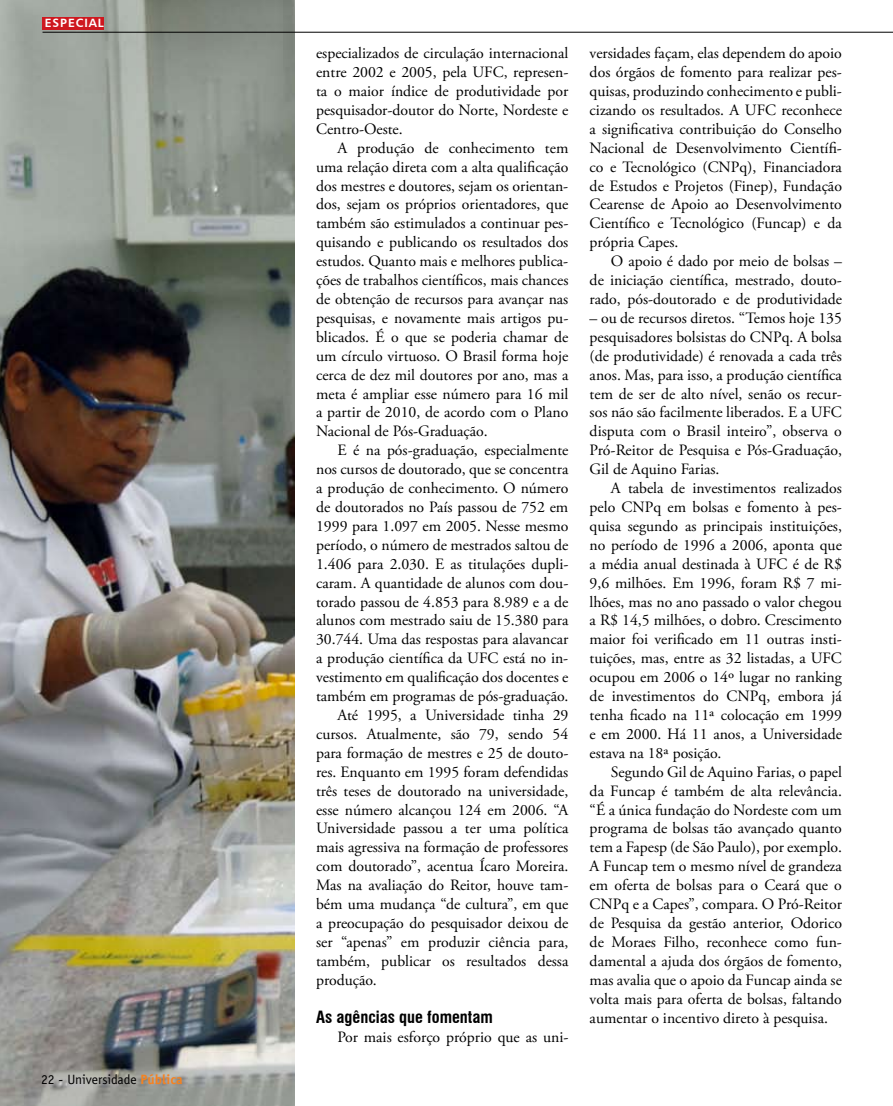
<style>
.page{position:relative;width:893px;height:1106px;background:#fff}
.page>*{position:absolute;margin:0;border:0;box-sizing:border-box;transform-origin:0 0}
.t1{font:700 condensed 16.5px "Swiss 721 BT";color:#000}
.t2{font:15.75px/18.9px "Adobe Garamond Pro";color:#000;text-align:justify}
.t3{font:13.5px "Officina Sans";color:#000}
.t4{font:12px "Humanist 777 BT Bold B";letter-spacing:.075em;color:#fff}
.s1{font-weight:700;color:#f58220}
</style>
<div class="page">
<img style="left:0;top:0;width:295px;height:1106px">
<div style="left:43px;top:17px;width:61px;height:13px;background:#ce181f"></div>
<hr style="left:43px;top:32px;width:850px;height:1px;background:#000">
<p class="t4" style="left:45px;top:16px;width:60px">ESPECIAL</p>
<p class="t3" style="left:41px;top:1071px;width:143px">22 - Universidade <span class="s1">Pública</span></p>
<p class="t2" style="left:316px;top:44px;width:254px">especializados de circulação internacional entre 2002 e 2005, pela UFC, represen&shy;ta o maior índice de produtividade por pesquisador-doutor do Norte, Nordeste e Centro-Oeste.</p>
<p class="t2" style="left:316px;top:139px;width:254px;text-indent:21px">A produção de conhecimento tem uma relação direta com a alta qualificação dos mestres e doutores, sejam os orientan&shy;dos, sejam os próprios orientadores, que também são estimulados a continuar pes&shy;quisando e publicando os resultados dos estudos. Quanto mais e melhores publica&shy;ções de trabalhos científicos, mais chances de obtenção de recursos para avançar nas pesquisas, e novamente mais artigos pu&shy;blicados. É o que se poderia chamar de um círculo virtuoso. O Brasil forma hoje cerca de dez mil doutores por ano, mas a meta é ampliar esse número para 16 mil a partir de 2010, de acordo com o Plano Nacional de Pós-Graduação.</p>
<p class="t2" style="left:337px;top:441px;width:233px">E é na pós-graduação, especialmente</p>
<p class="t2" style="left:316px;top:460px;width:254px">nos cursos de doutorado, que se concentra</p>
<p class="t2" style="left:316px;top:479px;width:254px">a produção de conhecimento. O número</p>
<p class="t2" style="left:316px;top:498px;width:254px">de doutorados no País passou de 752 em</p>
<p class="t2" style="left:316px;top:517px;width:254px">1999 para 1.097 em 2005. Nesse mesmo</p>
<p class="t2" style="left:316px;top:536px;width:254px">período, o número de mestrados saltou de</p>
<p class="t2" style="left:316px;top:555px;width:254px">1.406 para 2.030. E as titulações dupli-</p>
<p class="t2" style="left:316px;top:574px;width:254px">caram. A quantidade de alunos com dou-</p>
<p class="t2" style="left:316px;top:592px;width:254px">torado passou de 4.853 para 8.989 e a de</p>
<p class="t2" style="left:316px;top:611px;width:254px">alunos com mestrado saiu de 15.380 para</p>
<p class="t2" style="left:316px;top:630px;width:254px">30.744. Uma das respostas para alavancar</p>
<p class="t2" style="left:316px;top:649px;width:254px">a produção científica da UFC está no in-</p>
<p class="t2" style="left:316px;top:668px;width:254px">vestimento em qualificação dos docentes e</p>
<p class="t2" style="left:316px;top:687px;width:254px">também em programas de pós-graduação.</p>
<p class="t2" style="left:337px;top:706px;width:233px">Até 1995, a Universidade tinha 29</p>
<p class="t2" style="left:316px;top:725px;width:254px">cursos. Atualmente, são 79, sendo 54</p>
<p class="t2" style="left:316px;top:744px;width:254px">para formação de mestres e 25 de douto-</p>
<p class="t2" style="left:316px;top:763px;width:254px">res. Enquanto em 1995 foram defendidas</p>
<p class="t2" style="left:316px;top:781px;width:254px">três teses de doutorado na universidade,</p>
<p class="t2" style="left:316px;top:800px;width:254px">esse número alcançou 124 em 2006. “A</p>
<p class="t2" style="left:316px;top:819px;width:254px">Universidade passou a ter uma política</p>
<p class="t2" style="left:316px;top:838px;width:254px">mais agressiva na formação de professores</p>
<p class="t2" style="left:316px;top:857px;width:254px">com doutorado”, acentua Ícaro Moreira.</p>
<p class="t2" style="left:316px;top:876px;width:254px">Mas na avaliação do Reitor, houve tam-</p>
<p class="t2" style="left:316px;top:895px;width:254px">bém uma mudança “de cultura”, em que</p>
<p class="t2" style="left:316px;top:914px;width:254px">a preocupação do pesquisador deixou de</p>
<p class="t2" style="left:316px;top:933px;width:254px">ser “apenas” em produzir ciência para,</p>
<p class="t2" style="left:316px;top:952px;width:254px">também, publicar os resultados dessa</p>
<p class="t2" style="left:316px;top:970px;width:62px">produção.</p>
<p class="t1" style="left:316px;top:1007px;width:178px">As agências que fomentam</p>
<p class="t2" style="left:337px;top:1028px;width:233px">Por mais esforço próprio que as uni-</p>
<p class="t2" style="left:590px;top:44px;width:254px">versidades façam, elas dependem do apoio dos órgãos de fomento para realizar pes&shy;quisas, produzindo conhecimento e publi&shy;cizando os resultados. A UFC reconhece a significativa contribuição do Conselho Nacional de Desenvolvimento Científi&shy;co e Tecnológico (CNPq), Financiadora de Estudos e Projetos (Finep), Fundação Cearense de Apoio ao Desenvolvimento Científico e Tecnológico (Funcap) e da própria Capes.</p>
<p class="t2" style="left:590px;top:252px;width:254px;text-indent:21px">O apoio é dado por meio de bolsas – de iniciação científica, mestrado, douto&shy;rado, pós-doutorado e de produtividade</p>
<p class="t2" style="left:590px;top:309px;width:254px">– ou de recursos diretos. “Temos hoje 135 pesquisadores bolsistas do CNPq. A bolsa (de produtividade) é renovada a cada três anos. Mas, para isso, a produção científica tem de ser de alto nível, senão os recur&shy;sos não são facilmente liberados. E a UFC disputa com o Brasil inteiro”, observa o Pró-Reitor de Pesquisa e Pós-Graduação, Gil de Aquino Farias.</p>
<p class="t2" style="left:590px;top:479px;width:254px;text-indent:21px">A tabela de investimentos realizados pelo CNPq em bolsas e fomento à pes&shy;quisa segundo as principais instituições, no período de 1996 a 2006, aponta que a média anual destinada à UFC é de R$ 9,6 milhões. Em 1996, foram R$ 7 mi&shy;lhões, mas no ano passado o valor chegou a R$ 14,5 milhões, o dobro. Crescimento maior foi verificado em 11 outras insti&shy;tuições, mas, entre as 32 listadas, a UFC ocupou em 2006 o 14º lugar no ranking de investimentos do CNPq, embora já tenha ficado na 11ª colocação em 1999 e em 2000. Há 11 anos, a Universidade estava na 18ª posição.</p>
<p class="t2" style="left:590px;top:763px;width:254px;text-indent:21px">Segundo Gil de Aquino Farias, o papel da Funcap é também de alta relevância. “É a única fundação do Nordeste com um programa de bolsas tão avançado quanto tem a Fapesp (de São Paulo), por exemplo.<br>A Funcap tem o mesmo nível de grandeza em oferta de bolsas para o Ceará que o CNPq e a Capes”, compara. O Pró-Reitor de Pesquisa da gestão anterior, Odorico de Moraes Filho, reconhece como fun&shy;damental a ajuda dos órgãos de fomento, mas avalia que o apoio da Funcap ainda se volta mais para oferta de bolsas, faltando aumentar o incentivo direto à pesquisa.</p>
</div>
